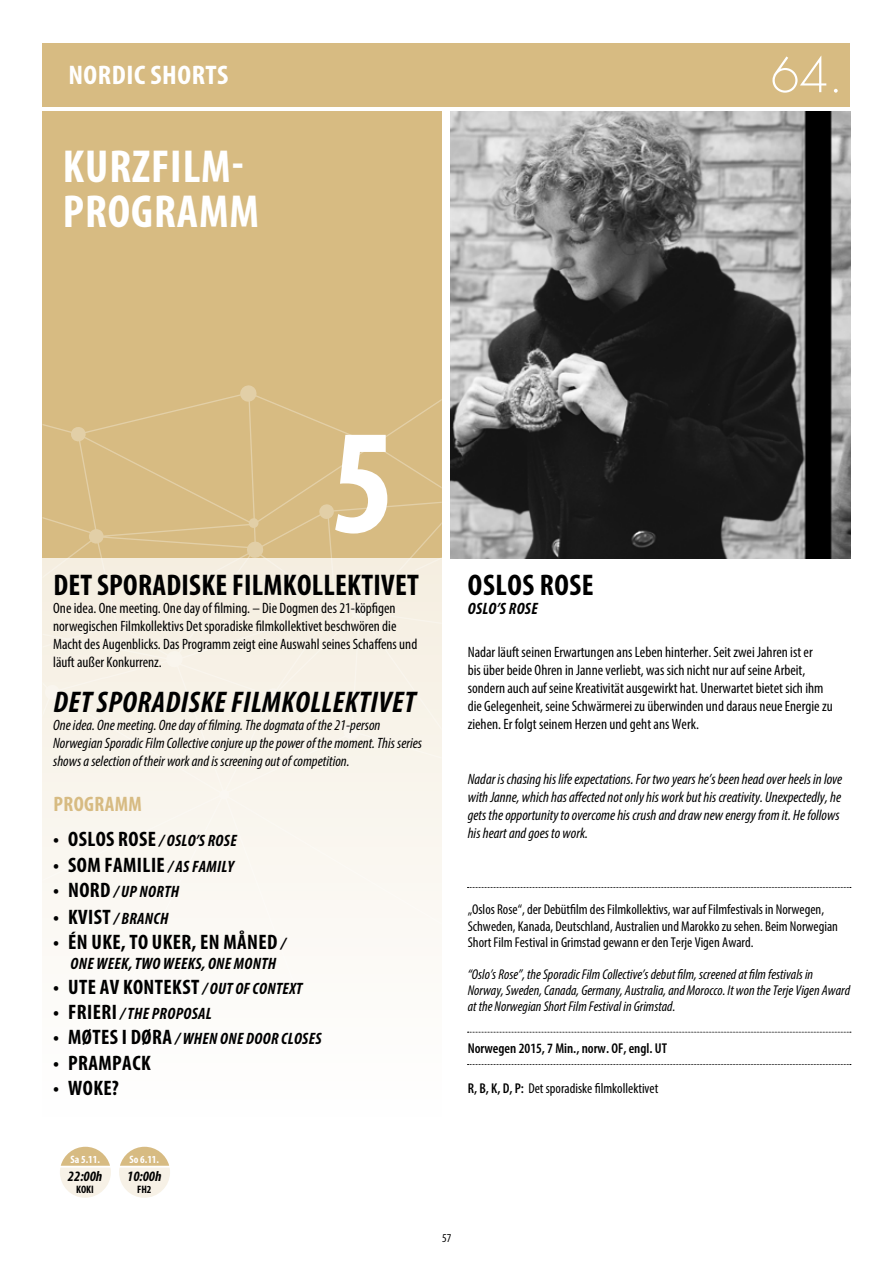
<style>
.page{position:relative;width:893px;height:1263px;background:#fff}
.page>*{position:absolute;margin:0;border:0;box-sizing:border-box;transform-origin:0 0}
.t1{font:700 condensed 150px "Myriad Pro";color:#fff}
.t2{font:700 condensed 46.5px/45px "Myriad Pro";letter-spacing:.02em;color:#fff}
.t3{font:700 condensed 30px "Myriad Pro";letter-spacing:.01em;color:#000}
.t4{font:italic 700 condensed 30px "Myriad Pro";letter-spacing:.02em;color:#000}
.t5{font:700 condensed 27px "Myriad Pro";letter-spacing:.02em;color:#fff;scale:1.05 1}
.t6{font:700 condensed 21px "Myriad Pro";letter-spacing:.02em;color:#000}
.t7{font:700 condensed 21px "Myriad Pro";letter-spacing:.02em;color:#d7bb82}
.t8{font:italic 700 condensed 16.5px "Myriad Pro";letter-spacing:.02em;color:#000}
.t9{font:condensed 15px/18px "Myriad Pro";color:#000}
.t10{font:italic condensed 15px/18px "Myriad Pro";color:#000}
.t11{font:italic 700 condensed 14.4px "Myriad Pro";color:#000}
.t12{font:condensed 14.25px/16px "Myriad Pro";color:#000}
.t13{font:italic condensed 14.25px/16px "Myriad Pro";color:#000}
.t14{font:600 condensed 14.25px "Myriad Pro";color:#000}
.t15{font:condensed 12px "Myriad Pro";color:#000}
.t16{font:700 condensed 10.8px "Myriad Pro";letter-spacing:.005em;color:#fff}
.t17{font:700 condensed 10.8px "Myriad Pro";color:#000}
.s1{font-style:normal;font-size:21px}
.s2{font-style:italic;font-size:16.5px}
.s3{font-weight:600}
</style>
<div class="page">
<div style="left:43px;top:558px;width:399px;height:563px;background:#fcfbf8"></div>
<div style="left:43px;top:112px;width:399px;height:446px;background:#d7bb82"></div>
<div style="left:43px;top:43px;width:807px;height:64px;background:#d7bb82"></div>
<svg style="left:772px;top:56px;width:54px;height:37px"></svg>
<svg style="left:834px;top:89px;width:4px;height:4px"></svg>
<img style="left:451px;top:112px;width:399px;height:446px">
<svg style="left:43px;top:394px;width:399px;height:471px"></svg>
<svg style="left:319px;top:504px;width:16px;height:15px"></svg>
<svg style="left:328px;top:602px;width:11px;height:10px"></svg>
<svg style="left:246px;top:541px;width:18px;height:17px"></svg>
<svg style="left:240px;top:385px;width:17px;height:17px"></svg>
<svg style="left:111px;top:619px;width:11px;height:11px"></svg>
<svg style="left:264px;top:688px;width:18px;height:17px"></svg>
<svg style="left:166px;top:650px;width:17px;height:18px"></svg>
<svg style="left:248px;top:518px;width:11px;height:10px"></svg>
<svg style="left:368px;top:438px;width:10px;height:12px"></svg>
<svg style="left:88px;top:528px;width:16px;height:16px"></svg>
<svg style="left:44px;top:684px;width:16px;height:16px"></svg>
<svg style="left:351px;top:603px;width:17px;height:17px"></svg>
<svg style="left:70px;top:426px;width:17px;height:16px"></svg>
<svg style="left:343px;top:723px;width:18px;height:17px"></svg>
<svg style="left:219px;top:789px;width:11px;height:11px"></svg>
<svg style="left:60px;top:1147px;width:51px;height:51px"></svg>
<svg style="left:119px;top:1147px;width:51px;height:51px"></svg>
<svg style="left:467px;top:887px;width:384px;height:1px"></svg>
<svg style="left:467px;top:1032px;width:384px;height:1px"></svg>
<svg style="left:467px;top:1064px;width:384px;height:1px"></svg>
<h3 class="t5" style="left:68px;top:58px;width:154px">NORDIC SHORTS</h3>
<h2 class="t2" style="left:63px;top:143px;width:198px">KURZFILM-<br>PROGRAMM</h2>
<h1 class="t1" style="left:331px;top:389px;width:65px">5</h1>
<h3 class="t3" style="left:53px;top:566px;width:367px">DET SPORADISKE FILMKOLLEKTIVET</h3>
<p class="t9" style="left:53px;top:598px;width:366px">One idea. One meeting. One day of filming. – Die Dogmen des 21-köpfigen norwegischen Filmkollektivs Det sporadiske filmkollektivet beschwören die Macht des Augenblicks. Das Programm zeigt eine Auswahl seines Schaffens und läuft außer Konkurrenz.</p>
<h3 class="t4" style="left:53px;top:683px;width:363px">DET SPORADISKE FILMKOLLEKTIVET</h3>
<p class="t10" style="left:53px;top:715px;width:370px">One idea. One meeting. One day of filming. The dogmata of the 21-person<br>Norwegian Sporadic Film Collective conjure up the power of the moment. This series shows a selection of their work and is screening out of competition.</p>
<h3 class="t7" style="left:53px;top:790px;width:90px">PROGRAMM</h3>
<p class="t8" style="left:53px;top:831px;width:185px"><span class="s1">• OSLOS ROSE</span> / OSLO’S ROSE</p>
<h3 class="t6" style="left:53px;top:851px;width:182px">• SOM FAMILIE <span class="s2">/ AS FAMILY</span></h3>
<p class="t8" style="left:53px;top:881px;width:128px"><span class="s1">• NORD</span> / UP NORTH</p>
<p class="t8" style="left:53px;top:908px;width:117px"><span class="s1">• KVIST</span> / BRANCH</p>
<h3 class="t6" style="left:53px;top:929px;width:234px">• ÉN UKE, TO UKER, EN MÅNED <span class="s2">/</span></h3>
<p class="t8" style="left:71px;top:953px;width:207px">ONE WEEK, TWO WEEKS, ONE MONTH</p>
<h3 class="t6" style="left:53px;top:974px;width:250px">• UTE AV KONTEKST <span class="s2">/ OUT OF CONTEXT</span></h3>
<p class="t8" style="left:53px;top:1003px;width:160px"><span class="s1">• FRIERI</span> / THE PROPOSAL</p>
<p class="t8" style="left:53px;top:1029px;width:270px"><span class="s1">• MØTES I DØRA</span> / WHEN ONE DOOR CLOSES</p>
<h3 class="t6" style="left:53px;top:1049px;width:99px">• PRAMPACK</h3>
<h3 class="t6" style="left:53px;top:1075px;width:67px">• WOKE?</h3>
<h3 class="t3" style="left:468px;top:566px;width:127px">OSLOS ROSE</h3>
<p class="t8" style="left:468px;top:599px;width:72px">OSLO’S ROSE</p>
<p class="t9" style="left:468px;top:643px;width:366px">Nadar läuft seinen Erwartungen ans Leben hinterher. Seit zwei Jahren ist er<br>bis über beide Ohren in Janne verliebt, was sich nicht nur auf seine Arbeit, sondern auch auf seine Kreativität ausgewirkt hat. Unerwartet bietet sich ihm die Gelegenheit, seine Schwärmerei zu überwinden und daraus neue Energie zu ziehen. Er folgt seinem Herzen und geht ans Werk.</p>
<p class="t10" style="left:468px;top:769px;width:376px">Nadar is chasing his life expectations. For two years he’s been head over heels in love with Janne, which has affected not only his work but his creativity. Unexpectedly, he gets the opportunity to overcome his crush and draw new energy from it. He follows his heart and goes to work.</p>
<p class="t12" style="left:468px;top:901px;width:372px">„Oslos Rose“, der Debütfilm des Filmkollektivs, war auf Filmfestivals in Norwegen,<br>Schweden, Kanada, Deutschland, Australien und Marokko zu sehen. Beim Norwegian<br>Short Film Festival in Grimstad gewann er den Terje Vigen Award.</p>
<p class="t13" style="left:468px;top:966px;width:384px">“Oslo’s Rose”, the Sporadic Film Collective’s debut film, screened at film festivals in<br>Norway, Sweden, Canada, Germany, Australia, and Morocco. It won the Terje Vigen Award at the Norwegian Short Film Festival in Grimstad.</p>
<p class="t14" style="left:468px;top:1039px;width:201px">Norwegen 2015, 7 Min., norw. OF, engl. UT</p>
<p class="t12" style="left:468px;top:1080px;width:192px"><span class="s3">R, B, K, D, P:</span> Det sporadiske filmkollektivet</p>
<p class="t16" style="left:70px;top:1153px;width:31px">Sa 5.11.</p>
<p class="t11" style="left:68px;top:1167px;width:36px">22:00h</p>
<p class="t17" style="left:76px;top:1183px;width:19px">KOKI</p>
<p class="t16" style="left:130px;top:1153px;width:31px">So 6.11.</p>
<p class="t11" style="left:127px;top:1167px;width:36px">10:00h</p>
<p class="t17" style="left:137px;top:1183px;width:16px">FH2</p>
<p class="t15" style="left:442px;top:1231px;width:11px">57</p>
</div>
